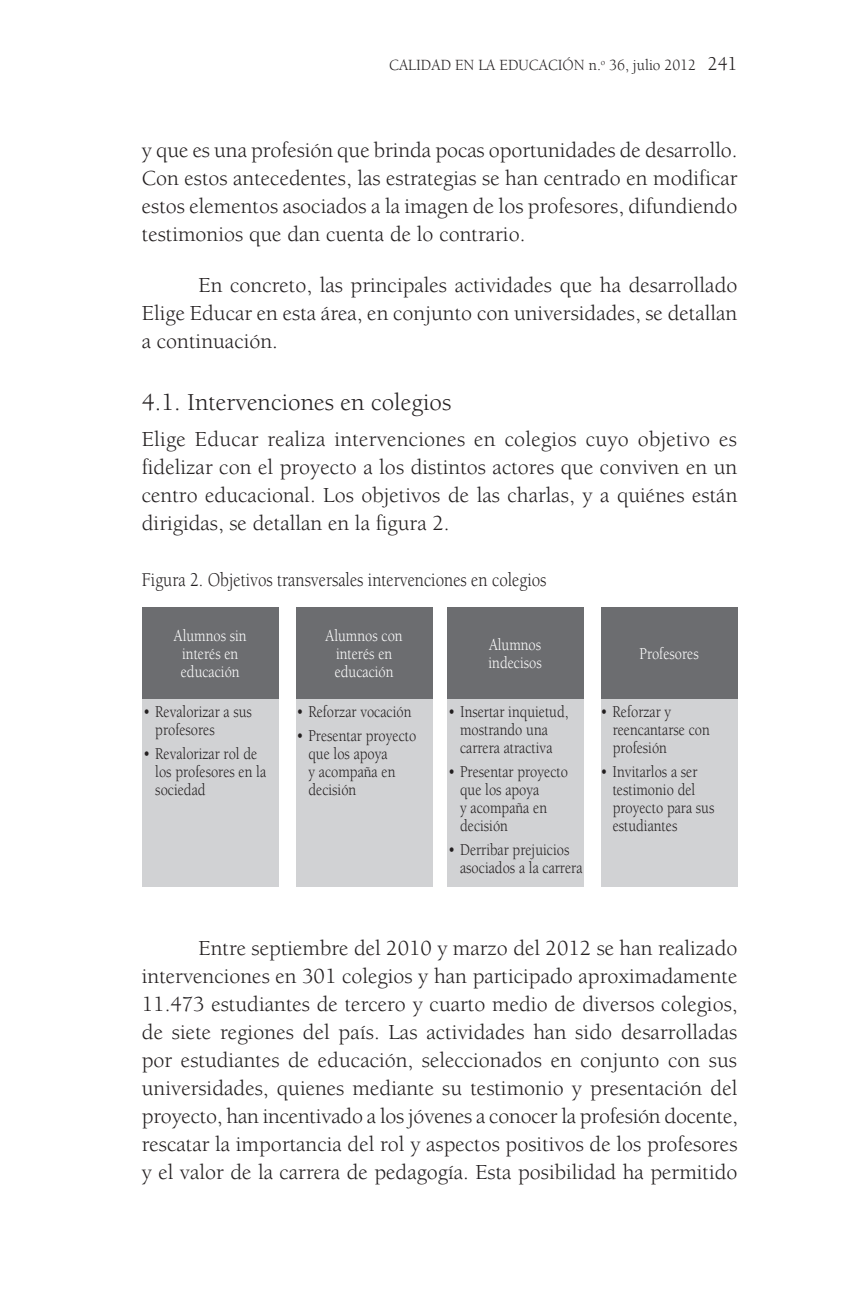
<style>
.page{position:relative;width:851px;height:1304px;background:#fff}
.page>*{position:absolute;margin:0;border:0;box-sizing:border-box;transform-origin:0 0}
.sub_2{font:25px "Berkeley Std";color:#231f20}
.texto{font:22px/28px "Berkeley Std";color:#231f20;text-align:justify}
.primer_parrafo{font:22px/28px "Berkeley Std";color:#231f20;text-align:justify}
.titulo_tablas{font:20px "Berkeley Std";color:#231f20;scale:.85 1}
.texto_tablas{font:17px/18px "Berkeley Std";color:#231f20;scale:.85 1}
.texto_tablas-2{font:17px/18px "Berkeley Std";color:#fff;text-align:center;scale:.85 1}
.t1{font:16px "Berkeley Std";color:#231f20;scale:.95 1}
.s1{font-size:20px}
</style>
<div class="page">
<div style="left:142px;top:697px;width:137px;height:190px;background:#d1d2d4"></div>
<div style="left:600px;top:697px;width:137px;height:190px;background:#d1d2d4"></div>
<div style="left:446px;top:697px;width:137px;height:190px;background:#d1d2d4"></div>
<div style="left:296px;top:697px;width:136px;height:190px;background:#d1d2d4"></div>
<div style="left:142px;top:607px;width:137px;height:92px;background:#6c6d70"></div>
<div style="left:600px;top:607px;width:137px;height:92px;background:#6c6d70"></div>
<div style="left:446px;top:607px;width:137px;height:92px;background:#6c6d70"></div>
<div style="left:296px;top:607px;width:136px;height:92px;background:#6c6d70"></div>
<p class="t1" style="left:389px;top:56px;width:368px">CALIDAD EN LA EDUCACIÓN n.<sup>o</sup> 36, julio 2012 <span class="s1">241</span></p>
<p class="texto" style="left:142px;top:137px;width:597px">y que es una profesión que brinda pocas oportunidades de desarrollo.<br>Con estos antecedentes, las estrategias se han centrado en modificar estos elementos asociados a la imagen de los profesores, difundiendo testimonios que dan cuenta de lo contrario.</p>
<p class="texto" style="left:142px;top:271px;width:597px;text-indent:57px">En concreto, las principales actividades que ha desarrollado Elige Educar en esta área, en conjunto con universidades, se detallan a continuación.</p>
<p class="sub_2" style="left:142px;top:389px;width:311px">4.1. Intervenciones en colegios</p>
<p class="primer_parrafo" style="left:142px;top:426px;width:597px">Elige Educar realiza intervenciones en colegios cuyo objetivo es fidelizar con el proyecto a los distintos actores que conviven en un centro educacional. Los objetivos de las charlas, y a quiénes están dirigidas, se detallan en la figura 2.</p>
<p class="titulo_tablas" style="left:142px;top:569px;width:477px">Figura 2. Objetivos transversales intervenciones en colegios</p>
<p class="texto_tablas-2" style="left:174px;top:627px;width:87px">Alumnos sin interés en educación</p>
<p class="texto_tablas" style="left:155px;top:703px;width:115px;text-indent:-12px">• Revalorizar a sus profesores</p>
<p class="texto_tablas" style="left:155px;top:745px;width:132px;text-indent:-12px">• Revalorizar rol de los profesores en la sociedad</p>
<p class="texto_tablas-2" style="left:325px;top:627px;width:92px">Alumnos con interés en educación</p>
<p class="texto_tablas" style="left:296px;top:703px;width:137px">• Reforzar vocación</p>
<p class="texto_tablas" style="left:308px;top:727px;width:128px;text-indent:-12px">• Presentar proyecto que los apoya<br>y acompaña en decisión</p>
<p class="texto_tablas-2" style="left:489px;top:636px;width:63px">Alumnos</p>
<p class="texto_tablas-2" style="left:488px;top:654px;width:64px">indecisos</p>
<p class="texto_tablas" style="left:448px;top:703px;width:143px;text-align:center">• Insertar inquietud, mostrando una carrera atractiva</p>
<p class="texto_tablas" style="left:460px;top:763px;width:128px;text-indent:-12px">• Presentar proyecto que los apoya<br>y acompaña en decisión</p>
<p class="texto_tablas" style="left:460px;top:841px;width:145px;text-indent:-12px">• Derribar prejuicios asociados a la carrera</p>
<p class="texto_tablas-2" style="left:639px;top:645px;width:71px">Profesores</p>
<p class="texto_tablas" style="left:612px;top:703px;width:116px;text-indent:-12px">• Reforzar y reencantarse con profesión</p>
<p class="texto_tablas" style="left:612px;top:763px;width:121px;text-indent:-12px">• Invitarlos a ser testimonio del proyecto para sus estudiantes</p>
<p class="texto" style="left:142px;top:935px;width:597px;text-indent:57px">Entre septiembre del 2010 y marzo del 2012 se han realizado intervenciones en 301 colegios y han participado aproximadamente 11.473 estudiantes de tercero y cuarto medio de diversos colegios, de siete regiones del país. Las actividades han sido desarrolladas por estudiantes de educación, seleccionados en conjunto con sus universidades, quienes mediante su testimonio y presentación del proyecto, han incentivado a los jóvenes a conocer la profesión docente, rescatar la importancia del rol y aspectos positivos de los profesores y el valor de la carrera de pedagogía. Esta posibilidad ha permitido</p>
</div>
